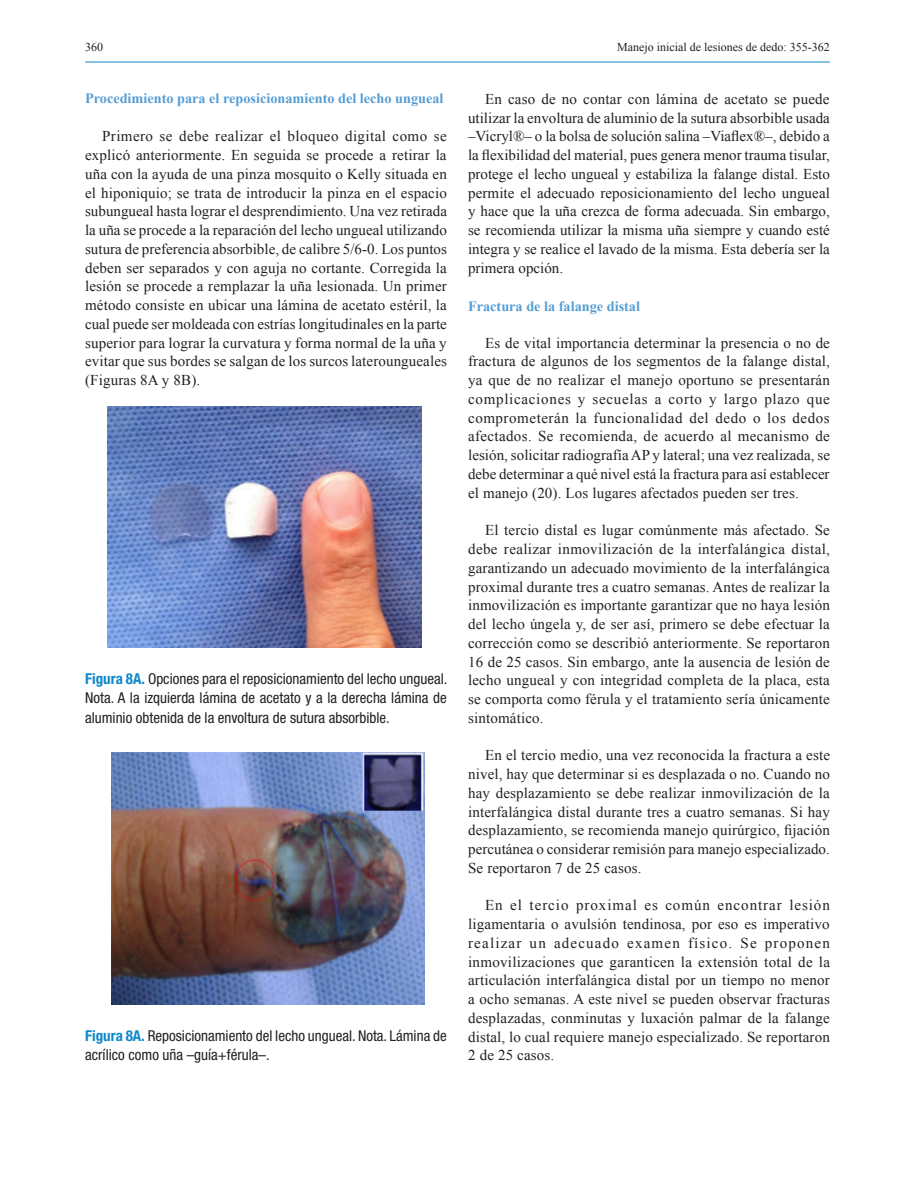
<style>
.page{position:relative;width:915px;height:1191px;background:#fff}
.page>*{position:absolute;margin:0;border:0;box-sizing:border-box;transform-origin:0 0}
.Texto_corrido{font:15px/18.8px "Times New Roman";letter-spacing:.01em;color:#231f20;text-align:justify}
.Subtítulo_secundario{font:condensed 15px/19.5px "Helvetica Neue LT Std";color:#231f20;text-align:justify}
.Subtítulo_terciario{font:700 14.25px "Times New Roman";color:#559dd5}
.t1{font:12px "Times New Roman";color:#231f20}
.s1{font-weight:700;color:#0c88cb}
</style>
<div class="page">
<img style="left:108px;top:406px;width:313px;height:242px">
<img style="left:111px;top:752px;width:313px;height:252px">
<hr style="left:85px;top:62px;width:744px;height:1px;background:#0c88cb">
<p class="t1" style="left:85px;top:39px;width:19px">360</p>
<p class="t1" style="left:617px;top:39px;width:214px">Manejo inicial de lesiones de dedo: 355-362</p>
<p class="Subtítulo_terciario" style="left:85px;top:89px;width:360px">Procedimiento para el reposicionamiento del lecho ungueal</p>
<p class="Texto_corrido" style="left:85px;top:127px;width:363px;text-indent:17px">Primero se debe realizar el bloqueo digital como se explicó anteriormente. En seguida se procede a retirar la uña con la ayuda de una pinza mosquito o Kelly situada en el hiponiquio; se trata de introducir la pinza en el espacio subungueal hasta lograr el desprendimiento. Una vez retirada la uña se procede a la reparación del lecho ungueal utilizando sutura de preferencia absorbible, de calibre 5/6-0. Los puntos deben ser separados y con aguja no cortante. Corregida la lesión se procede a remplazar la uña lesionada. Un primer método consiste en ubicar una lámina de acetato estéril, la cual puede ser moldeada con estrías longitudinales en la parte superior para lograr la curvatura y forma normal de la uña y evitar que sus bordes se salgan de los surcos lateroungueales (Figuras 8A y 8B).</p>
<p class="Subtítulo_secundario" style="left:85px;top:668px;width:363px"><span class="s1">Figura 8A.</span> Opciones para el reposicionamiento del lecho ungueal.<br>Nota. A la izquierda lámina de acetato y a la derecha lámina de aluminio obtenida de la envoltura de sutura absorbible.</p>
<p class="Subtítulo_secundario" style="left:85px;top:1025px;width:363px"><span class="s1">Figura 8A.</span> Reposicionamiento del lecho ungueal. Nota. Lámina de acrílico como uña –guía+férula–.</p>
<p class="Texto_corrido" style="left:468px;top:89px;width:363px;text-indent:17px">En caso de no contar con lámina de acetato se puede utilizar la envoltura de aluminio de la sutura absorbible usada –Vicryl®– o la bolsa de solución salina –Viaflex®–, debido a la flexibilidad del material, pues genera menor trauma tisular, protege el lecho ungueal y estabiliza la falange distal. Esto permite el adecuado reposicionamiento del lecho ungueal y hace que la uña crezca de forma adecuada. Sin embargo, se recomienda utilizar la misma uña siempre y cuando esté integra y se realice el lavado de la misma. Esta debería ser la primera opción.</p>
<p class="Subtítulo_terciario" style="left:468px;top:296px;width:173px">Fractura de la falange distal</p>
<p class="Texto_corrido" style="left:468px;top:333px;width:363px;text-indent:17px">Es de vital importancia determinar la presencia o no de fractura de algunos de los segmentos de la falange distal, ya que de no realizar el manejo oportuno se presentarán complicaciones y secuelas a corto y largo plazo que comprometerán la funcionalidad del dedo o los dedos afectados. Se recomienda, de acuerdo al mecanismo de lesión, solicitar radiografía AP y lateral; una vez realizada, se debe determinar a qué nivel está la fractura para así establecer el manejo (20). Los lugares afectados pueden ser tres.</p>
<p class="Texto_corrido" style="left:468px;top:520px;width:363px;text-indent:17px">El tercio distal es lugar comúnmente más afectado. Se debe realizar inmovilización de la interfalángica distal, garantizando un adecuado movimiento de la interfalángica proximal durante tres a cuatro semanas. Antes de realizar la inmovilización es importante garantizar que no haya lesión del lecho úngela y, de ser así, primero se debe efectuar la corrección como se describió anteriormente. Se reportaron 16 de 25 casos. Sin embargo, ante la ausencia de lesión de lecho ungueal y con integridad completa de la placa, esta se comporta como férula y el tratamiento sería únicamente sintomático.</p>
<p class="Texto_corrido" style="left:468px;top:745px;width:363px;text-indent:17px">En el tercio medio, una vez reconocida la fractura a este nivel, hay que determinar si es desplazada o no. Cuando no hay desplazamiento se debe realizar inmovilización de la interfalángica distal durante tres a cuatro semanas. Si hay desplazamiento, se recomienda manejo quirúrgico, fijación percutánea o considerar remisión para manejo especializado.<br>Se reportaron 7 de 25 casos.</p>
<p class="Texto_corrido" style="left:468px;top:895px;width:363px;text-indent:17px">En el tercio proximal es común encontrar lesión ligamentaria o avulsión tendinosa, por eso es imperativo realizar un adecuado examen físico. Se proponen inmovilizaciones que garanticen la extensión total de la articulación interfalángica distal por un tiempo no menor a ocho semanas. A este nivel se pueden observar fracturas desplazadas, conminutas y luxación palmar de la falange distal, lo cual requiere manejo especializado. Se reportaron 2 de 25 casos.</p>
</div>
